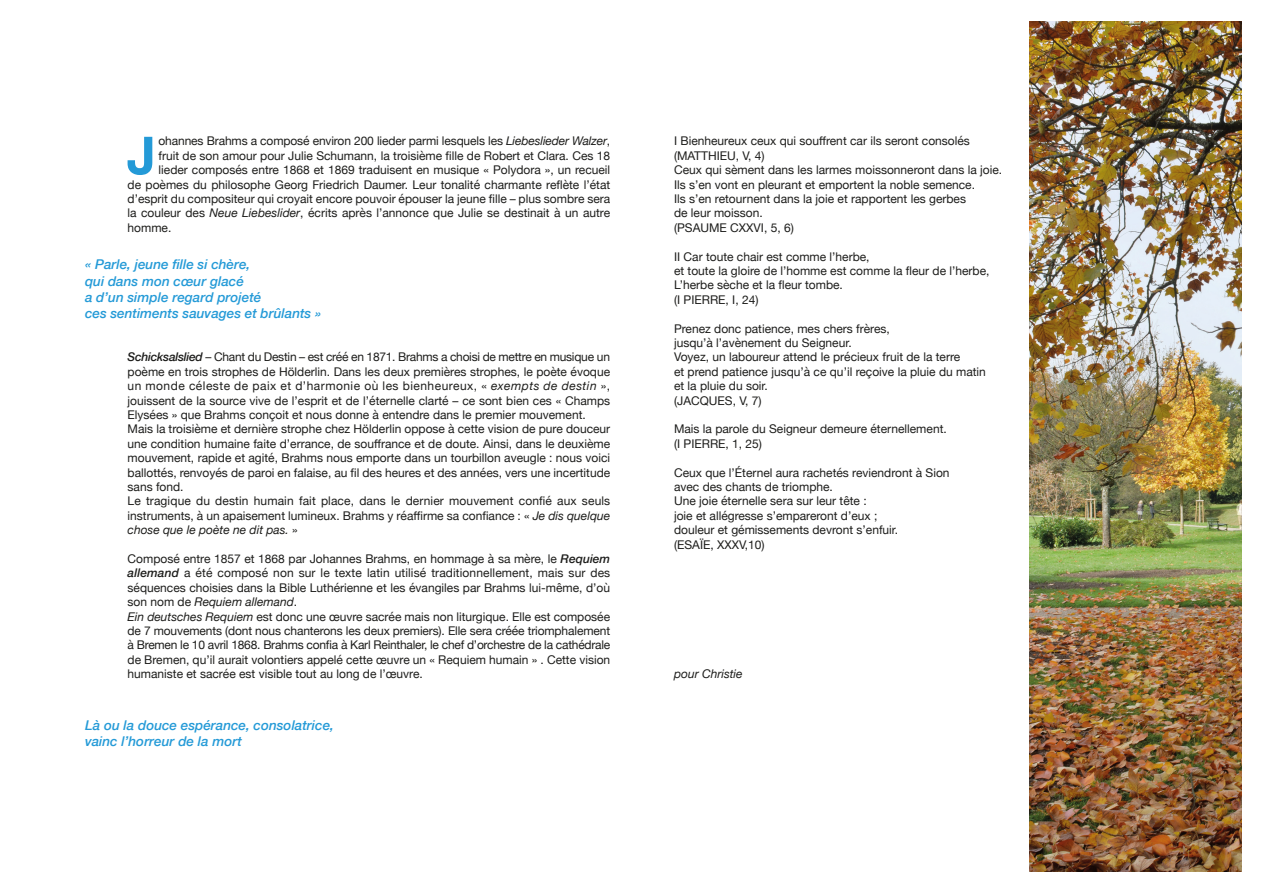
<style>
.page{position:relative;width:1263px;height:893px;background:#fff}
.page>*{position:absolute;margin:0;border:0;box-sizing:border-box;transform-origin:0 0}
.t1{font:700 52.35px "Helvetica Neue";color:#249ad7}
.t2{font:italic 500 13.5px/16.2px "Helvetica Neue";color:#249ad7}
.t3{font:12px/14.4px "Helvetica Neue";color:#1d1d1b;text-align:justify}
.t4{font:12px "Helvetica Neue";letter-spacing:-.02em;color:#1d1d1b}
.t5{font:italic 12px "Helvetica Neue";color:#1d1d1b}
.s1{font-style:italic}
.s2{font-weight:500;font-style:italic}
</style>
<div class="page">
<img style="left:1029px;top:21px;width:213px;height:851px">
<p class="t1" style="left:127px;top:114px;width:31px">J</p>
<p class="t3" style="left:159px;top:135px;width:453px">ohannes Brahms a composé environ 200 lieder parmi lesquels les <span class="s1">Liebeslieder Walzer</span>,</p>
<p class="t3" style="left:159px;top:149px;width:453px">fruit de son amour pour Julie Schumann, la troisième fille de Robert et Clara. Ces 18</p>
<p class="t3" style="left:159px;top:163px;width:453px">lieder composés entre 1868 et 1869 traduisent en musique « Polydora », un recueil</p>
<p class="t3" style="left:128px;top:178px;width:484px">de poèmes du philosophe Georg Friedrich Daumer. Leur tonalité charmante reflète l’état</p>
<p class="t3" style="left:128px;top:192px;width:484px">d’esprit du compositeur qui croyait encore pouvoir épouser la jeune fille – plus sombre sera</p>
<p class="t3" style="left:128px;top:207px;width:484px">la couleur des <span class="s1">Neue Liebeslider</span>, écrits après l’annonce que Julie se destinait à un autre</p>
<p class="t3" style="left:128px;top:221px;width:45px">homme.</p>
<p class="t2" style="left:85px;top:256px;width:167px">« Parle, jeune fille si chère,</p>
<p class="t2" style="left:85px;top:272px;width:160px">qui dans mon cœur glacé</p>
<p class="t2" style="left:85px;top:288px;width:178px">a d’un simple regard projeté</p>
<p class="t2" style="left:85px;top:304px;width:238px">ces sentiments sauvages et brûlants »</p>
<p class="t3" style="left:128px;top:351px;width:484px"><span class="s2">Schicksalslied</span> – Chant du Destin – est créé en 1871. Brahms a choisi de mettre en musique un poème en trois strophes de Hölderlin. Dans les deux premières strophes, le poète évoque un monde céleste de paix et d’harmonie où les bienheureux, « <span class="s1">exempts de destin</span> »,</p>
<p class="t3" style="left:128px;top:394px;width:484px">jouissent de la source vive de l’esprit et de l’éternelle clarté – ce sont bien ces « Champs<br>Elysées » que Brahms conçoit et nous donne à entendre dans le premier mouvement.</p>
<p class="t3" style="left:128px;top:423px;width:484px">Mais la troisième et dernière strophe chez Hölderlin oppose à cette vision de pure douceur une condition humaine faite d’errance, de souffrance et de doute. Ainsi, dans le deuxième mouvement, rapide et agité, Brahms nous emporte dans un tourbillon aveugle : nous voici ballottés, renvoyés de paroi en falaise, au fil des heures et des années, vers une incertitude sans fond.</p>
<p class="t3" style="left:128px;top:495px;width:484px">Le tragique du destin humain fait place, dans le dernier mouvement confié aux seuls instruments, à un apaisement lumineux. Brahms y réaffirme sa confiance : « <span class="s1">Je dis quelque chose que le poète ne dit pas.</span> »</p>
<p class="t3" style="left:128px;top:552px;width:484px">Composé entre 1857 et 1868 par Johannes Brahms, en hommage à sa mère, le <span class="s2">Requiem allemand</span> a été composé non sur le texte latin utilisé traditionnellement, mais sur des séquences choisies dans la Bible Luthérienne et les évangiles par Brahms lui-même, d’où son nom de <span class="s1">Requiem allemand</span>.</p>
<p class="t3" style="left:128px;top:610px;width:484px"><span class="s1">Ein deutsches Requiem</span> est donc une œuvre sacrée mais non liturgique. Elle est composée de 7 mouvements (dont nous chanterons les deux premiers). Elle sera créée triomphalement</p>
<p class="t4" style="left:128px;top:636px;width:484px">à Bremen le 10 avril 1868. Brahms confia à Karl Reinthaler, le chef d’orchestre de la cathédrale</p>
<p class="t3" style="left:128px;top:653px;width:484px">de Bremen, qu’il aurait volontiers appelé cette œuvre un « Requiem humain » . Cette vision humaniste et sacrée est visible tout au long de l’œuvre.</p>
<p class="t2" style="left:85px;top:716px;width:250px">Là ou la douce espérance, consolatrice, vainc l’horreur de la mort</p>
<p class="t3" style="left:674px;top:135px;width:297px">I Bienheureux ceux qui souffrent car ils seront consolés</p>
<p class="t3" style="left:674px;top:149px;width:92px">(MATTHIEU, V, 4)</p>
<p class="t3" style="left:674px;top:163px;width:330px">Ceux qui sèment dans les larmes moissonneront dans la joie.</p>
<p class="t3" style="left:674px;top:178px;width:302px">Ils s’en vont en pleurant et emportent la noble semence.</p>
<p class="t3" style="left:674px;top:192px;width:294px">Ils s’en retournent dans la joie et rapportent les gerbes</p>
<p class="t3" style="left:674px;top:207px;width:90px">de leur moisson.</p>
<p class="t3" style="left:674px;top:221px;width:121px">(PSAUME CXXVI, 5, 6)</p>
<p class="t3" style="left:674px;top:250px;width:197px">II Car toute chair est comme l’herbe,</p>
<p class="t3" style="left:674px;top:264px;width:317px">et toute la gloire de l’homme est comme la fleur de l’herbe,</p>
<p class="t3" style="left:674px;top:279px;width:170px">L’herbe sèche et la fleur tombe.</p>
<p class="t3" style="left:674px;top:293px;width:86px">(I PIERRE, I, 24)</p>
<p class="t3" style="left:674px;top:322px;width:217px">Prenez donc patience, mes chers frères,</p>
<p class="t3" style="left:674px;top:336px;width:179px">jusqu’à l’avènement du Seigneur.</p>
<p class="t3" style="left:674px;top:351px;width:288px">Voyez, un laboureur attend le précieux fruit de la terre</p>
<p class="t3" style="left:674px;top:365px;width:313px">et prend patience jusqu’à ce qu’il reçoive la pluie du matin</p>
<p class="t3" style="left:674px;top:379px;width:95px">et la pluie du soir.</p>
<p class="t3" style="left:674px;top:394px;width:89px">(JACQUES, V, 7)</p>
<p class="t3" style="left:674px;top:423px;width:274px">Mais la parole du Seigneur demeure éternellement.</p>
<p class="t3" style="left:674px;top:437px;width:90px">(I PIERRE, 1, 25)</p>
<p class="t3" style="left:674px;top:466px;width:277px">Ceux que l’Éternel aura rachetés reviendront à Sion</p>
<p class="t3" style="left:674px;top:480px;width:160px">avec des chants de triomphe.</p>
<p class="t3" style="left:674px;top:495px;width:194px">Une joie éternelle sera sur leur tête :</p>
<p class="t3" style="left:674px;top:509px;width:205px">joie et allégresse s’empareront d’eux ;</p>
<p class="t3" style="left:674px;top:523px;width:226px">douleur et gémissements devront s’enfuir.</p>
<p class="t3" style="left:674px;top:538px;width:92px">(ESAÏE, XXXV,10)</p>
<p class="t5" style="left:674px;top:665px;width:70px">pour Christie</p>
</div>
